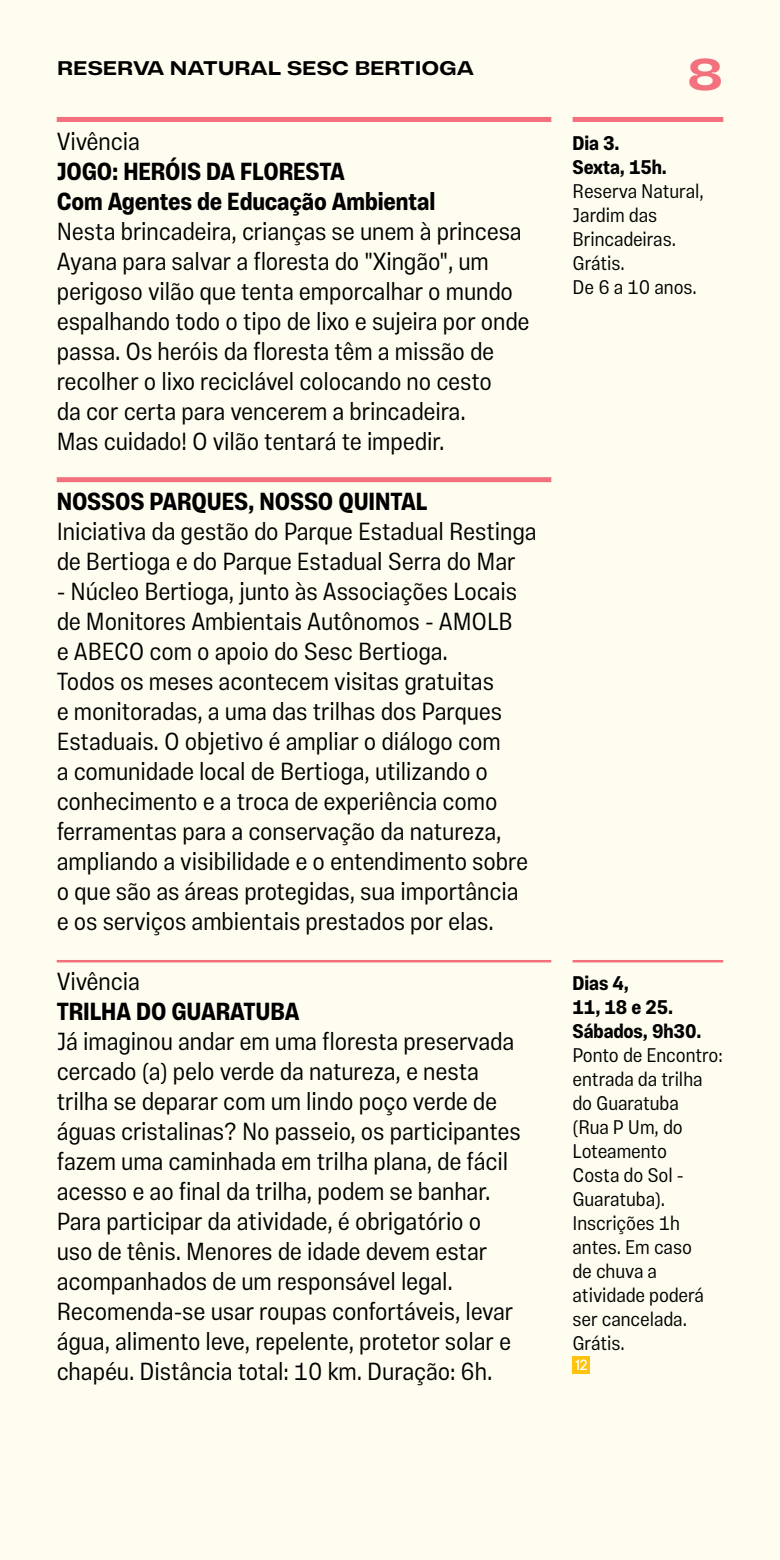
<style>
.page{position:relative;width:780px;height:1560px;background:#fff}
.page>*{position:absolute;margin:0;border:0;box-sizing:border-box;transform-origin:0 0}
.t1{font:700 45px "Vinila Extended";color:#f2717d}
.t2{font:300 25px/30px "Vinila Condensed";letter-spacing:-.005em;color:#000}
.t3{font:700 25px/30px "Vinila Condensed";letter-spacing:-.005em;color:#000}
.t4{font:300 20px/24px "Vinila Condensed";letter-spacing:-.005em;color:#000}
.t5{font:700 20px/24px "Vinila Condensed";letter-spacing:-.005em;color:#000}
.t6{font:700 20px "Vinila Extended";letter-spacing:-.005em;color:#000}
.t7{font:15px "Vinila Condensed";color:#fff}
</style>
<div class="page">
<div style="left:0;top:0;width:780px;height:1559px;background:#fffdef"></div>
<div style="left:57px;top:117px;width:494px;height:5px;background:#f2717d"></div>
<div style="left:572px;top:117px;width:151px;height:5px;background:#f2717d"></div>
<div style="left:57px;top:477px;width:494px;height:5px;background:#f2717d"></div>
<hr style="left:57px;top:959px;width:494px;height:3px;background:#f2717d">
<hr style="left:572px;top:959px;width:151px;height:3px;background:#f2717d">
<div style="left:572px;top:1356px;width:18px;height:18px;background:#ffc20e"></div>
<p class="t6" style="left:57px;top:56px;width:418px">RESERVA NATURAL SESC BERTIOGA</p>
<h1 class="t1" style="left:686px;top:47px;width:38px">8</h1>
<p class="t2" style="left:57px;top:126px;width:85px">Vivência</p>
<p class="t3" style="left:57px;top:156px;width:380px">JOGO: HERÓIS DA FLORESTA<br>Com Agentes de Educação Ambiental</p>
<p class="t2" style="left:57px;top:216px;width:474px">Nesta brincadeira, crianças se unem à princesa Ayana para salvar a floresta do "Xingão", um perigoso vilão que tenta emporcalhar o mundo espalhando todo o tipo de lixo e sujeira por onde passa. Os heróis da floresta têm a missão de recolher o lixo reciclável colocando no cesto<br>da cor certa para vencerem a brincadeira.<br>Mas cuidado! O vilão tentará te impedir.</p>
<p class="t3" style="left:57px;top:486px;width:372px">NOSSOS PARQUES, NOSSO QUINTAL</p>
<p class="t2" style="left:57px;top:516px;width:481px">Iniciativa da gestão do Parque Estadual Restinga de Bertioga e do Parque Estadual Serra do Mar</p>
<p class="t2" style="left:57px;top:576px;width:473px">- Núcleo Bertioga, junto às Associações Locais de Monitores Ambientais Autônomos - AMOLB e ABECO com o apoio do Sesc Bertioga.<br>Todos os meses acontecem visitas gratuitas<br>e monitoradas, a uma das trilhas dos Parques Estaduais. O objetivo é ampliar o diálogo com<br>a comunidade local de Bertioga, utilizando o conhecimento e a troca de experiência como ferramentas para a conservação da natureza, ampliando a visibilidade e o entendimento sobre o que são as áreas protegidas, sua importância e os serviços ambientais prestados por elas.</p>
<p class="t2" style="left:57px;top:966px;width:85px">Vivência</p>
<p class="t3" style="left:57px;top:996px;width:244px">TRILHA DO GUARATUBA</p>
<p class="t2" style="left:57px;top:1026px;width:465px">Já imaginou andar em uma floresta preservada cercado (a) pelo verde da natureza, e nesta trilha se deparar com um lindo poço verde de águas cristalinas? No passeio, os participantes fazem uma caminhada em trilha plana, de fácil acesso e ao final da trilha, podem se banhar.<br>Para participar da atividade, é obrigatório o uso de tênis. Menores de idade devem estar acompanhados de um responsável legal.<br>Recomenda-se usar roupas confortáveis, levar água, alimento leve, repelente, protetor solar e chapéu. Distância total: 10 km. Duração: 6h.</p>
<p class="t5" style="left:572px;top:131px;width:96px">Dia 3.<br>Sexta, 15h.</p>
<p class="t4" style="left:572px;top:178px;width:132px">Reserva Natural,<br>Jardim das<br>Brincadeiras.<br>Grátis.<br>De 6 a 10 anos.</p>
<p class="t5" style="left:572px;top:971px;width:130px">Dias 4,<br>11, 18 e 25.<br>Sábados, 9h30.</p>
<p class="t4" style="left:572px;top:1042px;width:152px">Ponto de Encontro: entrada da trilha do Guaratuba<br>(Rua P Um, do<br>Loteamento<br>Costa do Sol -<br>Guaratuba).<br>Inscrições 1h antes. Em caso<br>de chuva a atividade poderá ser cancelada.<br>Grátis.</p>
<p class="t7" style="left:575px;top:1356px;width:14px">12</p>
</div>
